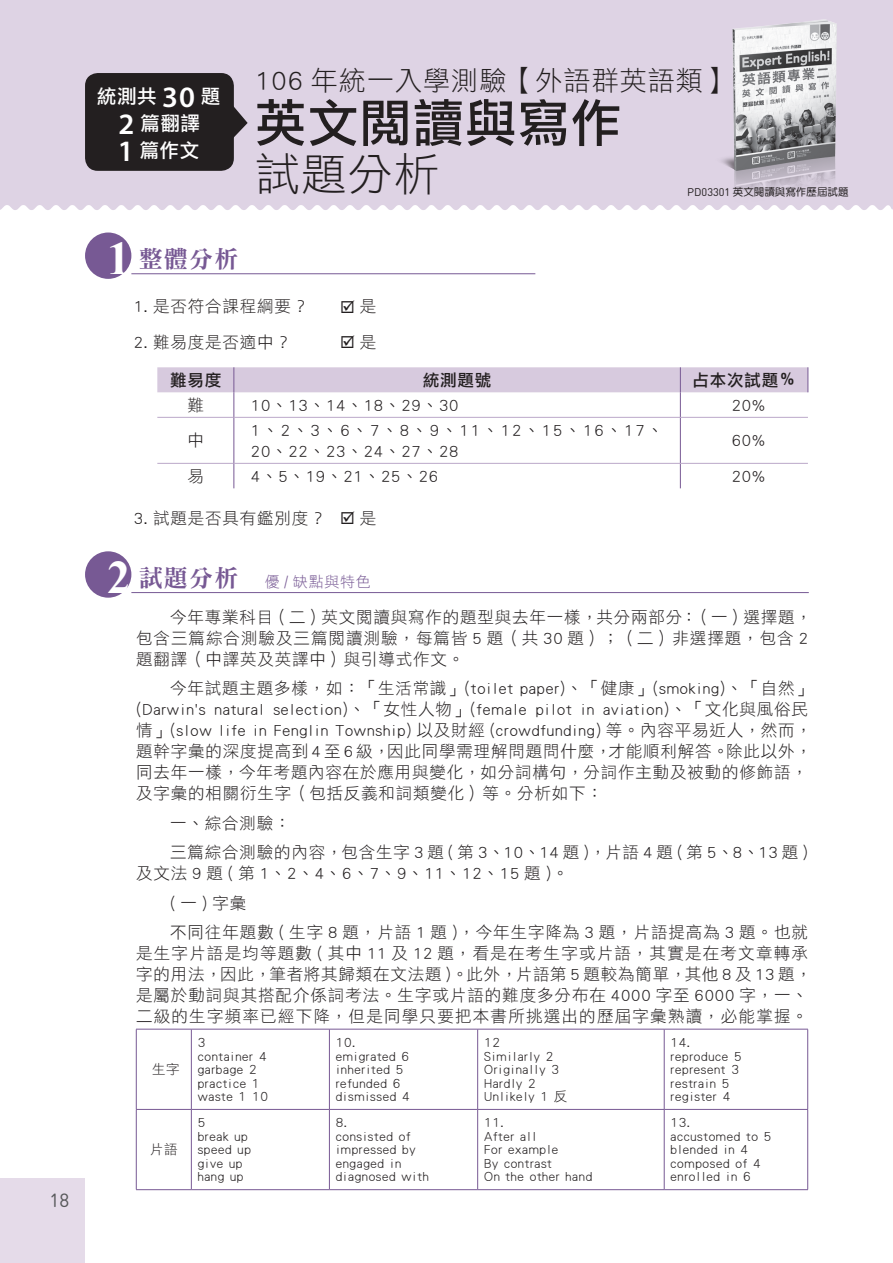
<style>
.page{position:relative;width:893px;height:1263px;background:#fff}
.page>*{position:absolute;margin:0;border:0;box-sizing:border-box;transform-origin:0 0}
.標頭{font:51px "DF Li Hei Md WIN BF";letter-spacing:.03em;color:#231f20}
.標頭-2{font:45px "DF Li Hei Std W3";color:#231f20}
._102年{font:27px "DF Li Hei Std W3";letter-spacing:.04em;color:#231f20}
.t1{font:24px "DFN Ming XB HKP BF";color:#775994}
.t2{font:19.5px/27px "DF Li Hei Md WIN BF";letter-spacing:.035em;color:#fff;text-align:center}
.t3{font:18.9px "Din Round";color:#57585a}
.表左{font:16.5px/21px "DF Li Hei Std W3";letter-spacing:.05em;color:#231f20}
.內文1{font:16.5px "DF Li Hei Std W3";letter-spacing:.05em;color:#231f20}
.表頭{font:16.5px "DF Li Hei Md WIN BF";letter-spacing:.05em;color:#231f20}
.表中{font:16.5px "DF Li Hei Std W3";color:#231f20}
.t4{font:15px "DF Li Hei Std W3";letter-spacing:.05em;color:#775994}
.表左-2{font:13.5px "DF Li Hei Std W3";letter-spacing:.05em;color:#231f20}
.段落樣式1{font:10.5px "DF Yuan Md HKP BF";color:#231f20}
.s1{font-family:"Myriad Pro";font-weight:600;font-size:29.7px}
.s2{font-family:"Din Round";font-size:10.95px}
.s3{font-family:"Times New Roman";font-weight:700;font-size:46.5px;color:#fff}
.s4{font-family:"DFN Ming XB HKP BF";font-size:24px}
</style>
<div class="page">
<div style="left:0;top:0;width:892px;height:210px;background:#ded3e4"></div>
<div style="left:0;top:1178px;width:85px;height:85px;background:#e5dbe9"></div>
<img style="left:705px;top:5px;width:154px;height:203px">
<div style="left:85px;top:232px;width:46px;height:47px;background:#775994;border-radius:50%"></div>
<hr style="left:131px;top:273px;width:404px;height:1px;background:#775994">
<svg style="left:157px;top:367px;width:652px;height:50px"></svg>
<hr style="left:157px;top:417px;width:77px;height:1px;background:#bba8c9">
<hr style="left:234px;top:418px;width:1px;height:45px;background:#775994">
<hr style="left:234px;top:417px;width:446px;height:1px;background:#bba8c9">
<hr style="left:680px;top:418px;width:1px;height:45px;background:#775994">
<hr style="left:680px;top:417px;width:128px;height:1px;background:#bba8c9">
<hr style="left:157px;top:463px;width:77px;height:1px;background:#bba8c9">
<svg style="left:234px;top:464px;width:1px;height:24px"></svg>
<hr style="left:234px;top:463px;width:446px;height:1px;background:#bba8c9">
<svg style="left:680px;top:464px;width:1px;height:24px"></svg>
<hr style="left:680px;top:463px;width:128px;height:1px;background:#bba8c9">
<div style="left:85px;top:551px;width:46px;height:47px;background:#775994;border-radius:50%"></div>
<hr style="left:131px;top:592px;width:678px;height:1px;background:#775994">
<hr style="left:136px;top:1029px;width:1px;height:80px;background:#775994">
<hr style="left:136px;top:1029px;width:55px;height:1px;background:#775994">
<hr style="left:191px;top:1029px;width:1px;height:80px;background:#775994">
<hr style="left:191px;top:1029px;width:138px;height:1px;background:#775994">
<hr style="left:329px;top:1029px;width:1px;height:80px;background:#775994">
<hr style="left:329px;top:1029px;width:149px;height:1px;background:#775994">
<hr style="left:477px;top:1029px;width:1px;height:80px;background:#775994">
<hr style="left:478px;top:1029px;width:186px;height:1px;background:#775994">
<hr style="left:664px;top:1029px;width:1px;height:80px;background:#775994">
<hr style="left:664px;top:1029px;width:144px;height:1px;background:#775994">
<hr style="left:807px;top:1029px;width:1px;height:80px;background:#775994">
<hr style="left:136px;top:1109px;width:1px;height:80px;background:#775994">
<hr style="left:136px;top:1109px;width:55px;height:1px;background:#775994">
<hr style="left:136px;top:1189px;width:55px;height:1px;background:#775994">
<hr style="left:191px;top:1109px;width:1px;height:80px;background:#775994">
<hr style="left:191px;top:1109px;width:138px;height:1px;background:#775994">
<hr style="left:191px;top:1189px;width:138px;height:1px;background:#775994">
<hr style="left:329px;top:1109px;width:1px;height:80px;background:#775994">
<hr style="left:329px;top:1109px;width:149px;height:1px;background:#775994">
<hr style="left:329px;top:1189px;width:149px;height:1px;background:#775994">
<hr style="left:477px;top:1109px;width:1px;height:80px;background:#775994">
<hr style="left:478px;top:1109px;width:186px;height:1px;background:#775994">
<hr style="left:478px;top:1189px;width:186px;height:1px;background:#775994">
<hr style="left:664px;top:1109px;width:1px;height:80px;background:#775994">
<hr style="left:664px;top:1109px;width:144px;height:1px;background:#775994">
<hr style="left:807px;top:1109px;width:1px;height:80px;background:#775994">
<hr style="left:664px;top:1189px;width:144px;height:1px;background:#775994">
<div style="left:85px;top:73px;width:149px;height:98px;background:#231f20;border-radius:13px"></div>
<svg style="left:233px;top:104px;width:15px;height:36px"></svg>
<svg style="left:892px;top:0;width:1px;height:210px"></svg>
<p class="t3" style="left:50px;top:1185px;width:21px">18</p>
<p class="t2" style="left:97px;top:83px;width:125px">統測共 <span class="s1">30</span> 題<br><span class="s1">2</span> 篇翻譯<br><span class="s1">1</span> 篇作文</p>
<p class="_102年" style="left:255px;top:65px;width:477px">106 年統一入學測驗【外語群英語類】</p>
<p class="標頭" style="left:255px;top:97px;width:368px">英文閱讀與寫作</p>
<p class="標頭-2" style="left:255px;top:149px;width:186px">試題分析</p>
<p class="段落樣式1" style="left:687px;top:187px;width:163px"><span class="s2">PD03301</span> 英文閱讀與寫作歷屆試題</p>
<p class="t1" style="left:107px;top:247px;width:133px"><span class="s3">1</span> 整體分析</p>
<p class="內文1" style="left:134px;top:298px;width:176px">1. 是否符合課程綱要？</p>
<p class="內文1" style="left:340px;top:298px;width:38px">☑ 是</p>
<p class="內文1" style="left:134px;top:333px;width:158px">2. 難易度是否適中？</p>
<p class="內文1" style="left:340px;top:333px;width:38px">☑ 是</p>
<p class="表頭" style="left:170px;top:372px;width:53px">難易度</p>
<p class="表頭" style="left:423px;top:372px;width:70px">統測題號</p>
<p class="表頭" style="left:693px;top:372px;width:105px">占本次試題％</p>
<p class="表中" style="left:187px;top:396px;width:18px">難</p>
<p class="表左" style="left:251px;top:394px;width:209px">10、13、14、18、29、30</p>
<p class="表中" style="left:732px;top:396px;width:35px">20%</p>
<p class="表中" style="left:187px;top:431px;width:18px">中</p>
<p class="表左" style="left:251px;top:419px;width:414px">1、2、3、6、7、8、9、11、12、15、16、17、<br>20、22、23、24、27、28</p>
<p class="表中" style="left:732px;top:431px;width:35px">60%</p>
<p class="表中" style="left:187px;top:467px;width:18px">易</p>
<p class="表左" style="left:251px;top:465px;width:189px">4、5、19、21、25、26</p>
<p class="表中" style="left:732px;top:467px;width:35px">20%</p>
<p class="內文1" style="left:134px;top:509px;width:244px">3. 試題是否具有鑑別度？ ☑ 是</p>
<p class="t4" style="left:107px;top:573px;width:265px"><span class="s3">2</span> <span class="s4">試題分析　</span>優 / 缺點與特色</p>
<p class="表左" style="left:136px;top:606px;width:677px;text-indent:34px">今年專業科目（二）英文閱讀與寫作的題型與去年一樣，共分兩部分：（一）選擇題，包含三篇綜合測驗及三篇閱讀測驗，每篇皆 5 題（共 30 題）；（二）非選擇題，包含 2題翻譯（中譯英及英譯中）與引導式作文。</p>
<p class="表左" style="left:136px;top:678px;width:677px;text-indent:34px">今年試題主題多樣，如：「生活常識」(toilet paper)、「健康」(smoking)、「自然」(Darwin's natural selection)、「女性人物」(female pilot in aviation)、「文化與風俗民情」(slow life in Fenglin Township) 以及財經 (crowdfunding) 等。內容平易近人，然而，題幹字彙的深度提高到 4 至 6 級，因此同學需理解問題問什麼，才能順利解答。除此以外，同去年一樣，今年考題內容在於應用與變化，如分詞構句，分詞作主動及被動的修飾語，及字彙的相關衍生字（包括反義和詞類變化）等。分析如下：</p>
<p class="表左" style="left:170px;top:812px;width:122px">一、綜合測驗：</p>
<p class="表左" style="left:136px;top:842px;width:673px;text-indent:34px">三篇綜合測驗的內容，包含生字 3 題 ( 第 3、10、14 題 )，片語 4 題 ( 第 5、8、13 題 )及文法 9 題 ( 第 1、2、4、6、7、9、11、12、15 題 )。</p>
<p class="表左" style="left:170px;top:892px;width:78px">(一)字彙</p>
<p class="表左" style="left:136px;top:922px;width:677px;text-indent:34px">不同往年題數 ( 生字 8 題，片語 1 題 )，今年生字降為 3 題，片語提高為 3 題。也就是生字片語是均等題數 ( 其中 11 及 12 題，看是在考生字或片語，其實是在考文章轉承字的用法，因此，筆者將其歸類在文法題 )。此外，片語第 5 題較為簡單，其他 8 及 13 題，是屬於動詞與其搭配介係詞考法。生字或片語的難度多分布在 4000 字至 6000 字，一、二級的生字頻率已經下降，但是同學只要把本書所挑選出的歷屆字彙熟讀，必能掌握。</p>
<p class="表左-2" style="left:152px;top:1062px;width:29px">生字</p>
<p class="表左-2" style="left:198px;top:1035px;width:9px">3</p>
<p class="表左-2" style="left:198px;top:1048px;width:70px">container 4</p>
<p class="表左-2" style="left:198px;top:1062px;width:60px">garbage 2</p>
<p class="表左-2" style="left:198px;top:1075px;width:63px">practice 1</p>
<p class="表左-2" style="left:198px;top:1089px;width:72px">waste 1 10</p>
<p class="表左-2" style="left:336px;top:1035px;width:21px">10.</p>
<p class="表左-2" style="left:336px;top:1048px;width:75px">emigrated 6</p>
<p class="表左-2" style="left:336px;top:1062px;width:69px">inherited 5</p>
<p class="表左-2" style="left:336px;top:1075px;width:66px">refunded 6</p>
<p class="表左-2" style="left:336px;top:1089px;width:75px">dismissed 4</p>
<p class="表左-2" style="left:484px;top:1035px;width:17px">12</p>
<p class="表左-2" style="left:484px;top:1048px;width:71px">Similarly 2</p>
<p class="表左-2" style="left:484px;top:1062px;width:76px">Originally 3</p>
<p class="表左-2" style="left:484px;top:1075px;width:53px">Hardly 2</p>
<p class="表左-2" style="left:484px;top:1089px;width:85px">Unlikely 1 反</p>
<p class="表左-2" style="left:671px;top:1035px;width:21px">14.</p>
<p class="表左-2" style="left:671px;top:1048px;width:73px">reproduce 5</p>
<p class="表左-2" style="left:671px;top:1062px;width:70px">represent 3</p>
<p class="表左-2" style="left:671px;top:1075px;width:60px">restrain 5</p>
<p class="表左-2" style="left:671px;top:1089px;width:61px">register 4</p>
<p class="表左-2" style="left:150px;top:1142px;width:29px">片語</p>
<p class="表左-2" style="left:198px;top:1115px;width:9px">5</p>
<p class="表左-2" style="left:198px;top:1129px;width:52px">break up</p>
<p class="表左-2" style="left:198px;top:1142px;width:55px">speed up</p>
<p class="表左-2" style="left:198px;top:1156px;width:46px">give up</p>
<p class="表左-2" style="left:198px;top:1169px;width:47px">hang up</p>
<p class="表左-2" style="left:336px;top:1115px;width:12px">8.</p>
<p class="表左-2" style="left:336px;top:1129px;width:76px">consisted of</p>
<p class="表左-2" style="left:336px;top:1142px;width:81px">impressed by</p>
<p class="表左-2" style="left:336px;top:1156px;width:67px">engaged in</p>
<p class="表左-2" style="left:336px;top:1169px;width:94px">diagnosed with</p>
<p class="表左-2" style="left:484px;top:1115px;width:21px">11.</p>
<p class="表左-2" style="left:484px;top:1129px;width:54px">After all</p>
<p class="表左-2" style="left:484px;top:1142px;width:76px">For example</p>
<p class="表左-2" style="left:484px;top:1156px;width:69px">By contrast</p>
<p class="表左-2" style="left:484px;top:1169px;width:110px">On the other hand</p>
<p class="表左-2" style="left:671px;top:1115px;width:21px">13.</p>
<p class="表左-2" style="left:671px;top:1129px;width:102px">accustomed to 5</p>
<p class="表左-2" style="left:671px;top:1142px;width:79px">blended in 4</p>
<p class="表左-2" style="left:671px;top:1156px;width:92px">composed of 4</p>
<p class="表左-2" style="left:671px;top:1169px;width:82px">enrolled in 6</p>
</div>
